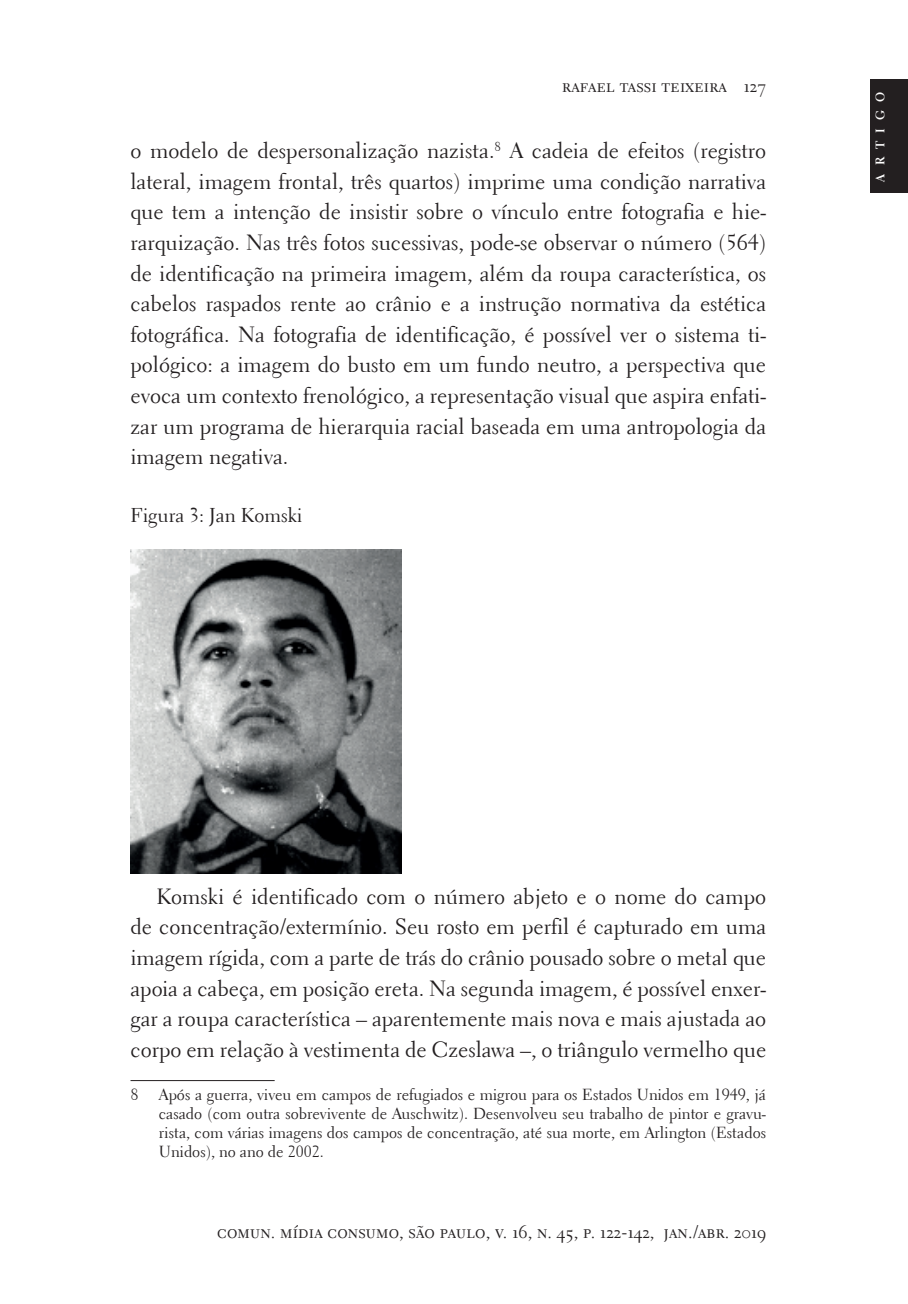
<style>
.page{position:relative;width:908px;height:1304px;background:#fff}
.page>*{position:absolute;margin:0;border:0;box-sizing:border-box;transform-origin:0 0}
.t1{font:22px/30.6px "Electra LH";color:#231f20;text-align:justify}
.t2{font:20px "Electra LH";color:#231f20}
.t3{font:18px "Electra LH Regular SC";letter-spacing:.01em;color:#231f20}
.t4{font:16px/19px "Electra LH";color:#231f20;text-align:justify}
.t5{font:700 12.4px "Electra LH";color:#fff}
</style>
<div class="page">
<div style="left:869px;top:79px;width:38px;height:114px;background:#231f20"></div>
<img style="left:130px;top:549px;width:271px;height:324px">
<hr style="left:130px;top:1080px;width:144px;height:1px;background:#231f20">
<p class="t3" style="left:562px;top:75px;width:205px">rafael tassi teixeira 127</p>
<p class="t1" style="left:130px;top:135px;width:637px">o modelo de despersonalização nazista.<sup>8</sup> A cadeia de efeitos (registro lateral, imagem frontal, três quartos) imprime uma condição narrativa que tem a intenção de insistir sobre o vínculo entre fotografia e hie&shy;rarquização. Nas três fotos sucessivas, pode-se observar o número (564) de identificação na primeira imagem, além da roupa característica, os cabelos raspados rente ao crânio e a instrução normativa da estética fotográfica. Na fotografia de identificação, é possível ver o sistema ti&shy;pológico: a imagem do busto em um fundo neutro, a perspectiva que evoca um contexto frenológico, a representação visual que aspira enfati&shy;zar um programa de hierarquia racial baseada em uma antropologia da imagem negativa.</p>
<p class="t2" style="left:130px;top:503px;width:173px">Figura 3: Jan Komski</p>
<p class="t5" style="left:872px;top:182px;width:91px;rotate:-90deg">ARTIGO</p>
<p class="t1" style="left:130px;top:881px;width:637px;text-indent:26px">Komski é identificado com o número abjeto e o nome do campo de concentração/extermínio. Seu rosto em perfil é capturado em uma imagem rígida, com a parte de trás do crânio pousado sobre o metal que apoia a cabeça, em posição ereta. Na segunda imagem, é possível enxer&shy;gar a roupa característica – aparentemente mais nova e mais ajustada ao corpo em relação à vestimenta de Czeslawa –, o triângulo vermelho que</p>
<p class="t4" style="left:130px;top:1085px;width:9px">8</p>
<p class="t4" style="left:159px;top:1085px;width:608px">Após a guerra, viveu em campos de refugiados e migrou para os Estados Unidos em 1949, já casado (com outra sobrevivente de Auschwitz). Desenvolveu seu trabalho de pintor e gravu&shy;rista, com várias imagens dos campos de concentração, até sua morte, em Arlington (Estados Unidos), no ano de 2002.</p>
<p class="t3" style="left:217px;top:1221px;width:550px">comun. mídia consumo, são paulo, v. 16, n. 45, p. 122-142, jan./abr. 2019</p>
</div>
